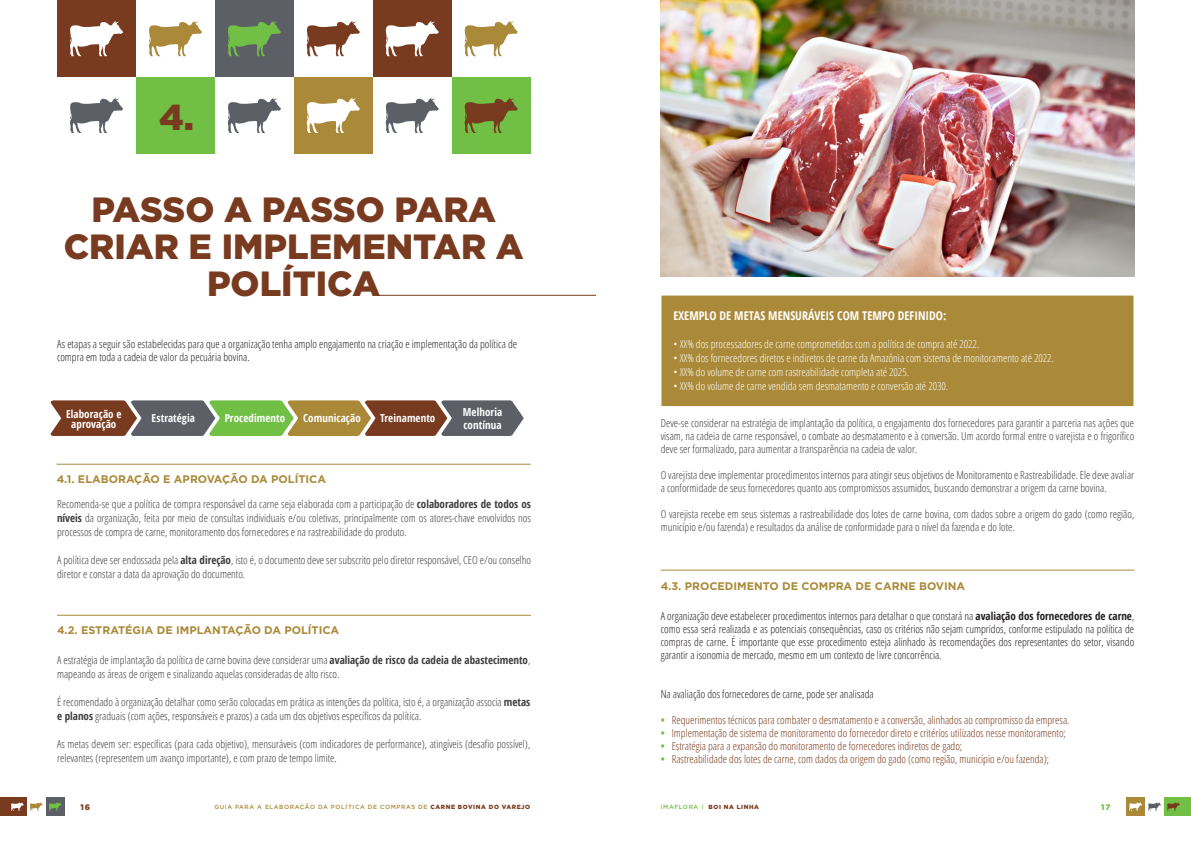
<style>
.page{position:relative;width:1191px;height:842px;background:#fff}
.page>*{position:absolute;margin:0;border:0;box-sizing:border-box;transform-origin:0 0}
.Heading_1{font:900 36px "Gotham";color:#783b1f}
.Heading_1-2{font:900 35px/37px "Gotham";color:#783b1f;text-align:center}
.t1{font:700 12px "Open Sans Condensed";color:#fff}
.t2{font:300 11px/14px "Open Sans Condensed";color:#3e3e3f}
.t3{font:300 11px/13px "Open Sans Condensed";color:#231f20}
.t4{font:300 11px "Open Sans Condensed";color:#783b1f}
.t5{font:300 11px "Open Sans Condensed";color:#fff}
.Heading_2{font:700 11px "Gotham";color:#aa8a39}
.t6{font:700 11px "Open Sans Condensed";letter-spacing:.005em;color:#fff}
.t7{font:900 8px "Gotham";color:#783b1f}
.t8{font:900 8px "Gotham";color:#71bf44}
.t9{font:500 6px "Gotham";letter-spacing:.1em;color:#aa8a39}
.t10{font:900 6px "Gotham";letter-spacing:.1em;color:#783b1f}
.s1{font-weight:700}
.s2{font-weight:700;color:#71bf44}
.s3{font-weight:900;color:#783b1f}
.s4{font-weight:500;color:#71bf44}
</style>
<div class="page">
<div style="left:46px;top:797px;width:19px;height:19px;background:#5c6066"></div>
<div style="left:0;top:797px;width:27px;height:19px;background:#783b1f"></div>
<svg style="left:11px;top:802px;width:13px;height:9px"></svg>
<svg style="left:49px;top:802px;width:13px;height:9px"></svg>
<svg style="left:30px;top:802px;width:13px;height:9px"></svg>
<div style="left:1164px;top:797px;width:27px;height:19px;background:#71bf44"></div>
<div style="left:1126px;top:797px;width:19px;height:19px;background:#aa8a39"></div>
<svg style="left:1167px;top:802px;width:13px;height:9px"></svg>
<svg style="left:1129px;top:802px;width:13px;height:9px"></svg>
<svg style="left:1148px;top:802px;width:13px;height:9px"></svg>
<div style="left:136px;top:77px;width:79px;height:77px;background:#71bf44"></div>
<div style="left:452px;top:77px;width:78px;height:77px;background:#71bf44"></div>
<div style="left:215px;top:0;width:79px;height:77px;background:#5c6066"></div>
<div style="left:294px;top:77px;width:79px;height:77px;background:#aa8a39"></div>
<div style="left:57px;top:0;width:79px;height:77px;background:#783b1f"></div>
<div style="left:373px;top:0;width:79px;height:77px;background:#783b1f"></div>
<svg style="left:70px;top:20px;width:53px;height:36px"></svg>
<svg style="left:385px;top:20px;width:54px;height:36px"></svg>
<svg style="left:306px;top:20px;width:54px;height:36px"></svg>
<svg style="left:464px;top:97px;width:54px;height:36px"></svg>
<svg style="left:227px;top:97px;width:54px;height:36px"></svg>
<svg style="left:228px;top:21px;width:53px;height:35px"></svg>
<svg style="left:149px;top:20px;width:53px;height:36px"></svg>
<svg style="left:464px;top:20px;width:54px;height:36px"></svg>
<svg style="left:306px;top:97px;width:54px;height:36px"></svg>
<svg style="left:70px;top:97px;width:53px;height:36px"></svg>
<svg style="left:385px;top:97px;width:54px;height:36px"></svg>
<hr style="left:376px;top:295px;width:220px;height:1px;background:#783b1f">
<svg style="left:50px;top:400px;width:474px;height:36px;background:#817751"></svg>
<hr style="left:57px;top:464px;width:473px;height:1px;background:#aa8a39">
<hr style="left:57px;top:615px;width:474px;height:1px;background:#aa8a39">
<div style="left:660px;top:295px;width:474px;height:112px;background:#aa8a39;border:1px solid #fff"></div>
<hr style="left:660px;top:570px;width:474px;height:1px;background:#aa8a39">
<img style="left:660px;top:0;width:474px;height:276px">
<p class="Heading_1" style="left:159px;top:92px;width:37px">4.</p>
<p class="Heading_1-2" style="left:64px;top:190px;width:461px">PASSO A PASSO PARA<br>CRIAR E IMPLEMENTAR A<br>POLÍTICA</p>
<p class="t3" style="left:57px;top:337px;width:461px">As etapas a seguir são estabelecidas para que a organização tenha amplo engajamento na criação e implementação da política de compra em toda a cadeia de valor da pecuária bovina.</p>
<p class="t6" style="left:66px;top:406px;width:57px">Elaboração e</p>
<p class="t6" style="left:71px;top:416px;width:47px">aprovação</p>
<p class="t6" style="left:152px;top:411px;width:45px">Estratégia</p>
<p class="t6" style="left:225px;top:411px;width:62px">Procedimento</p>
<p class="t6" style="left:303px;top:411px;width:59px">Comunicação</p>
<p class="t6" style="left:380px;top:411px;width:57px">Treinamento</p>
<p class="Heading_2" style="left:57px;top:472px;width:271px">4.1. ELABORAÇÃO E APROVAÇÃO DA POLÍTICA</p>
<p class="t6" style="left:463px;top:404px;width:41px">Melhoria</p>
<p class="t6" style="left:463px;top:417px;width:40px">contínua</p>
<p class="t2" style="left:57px;top:496px;width:475px;text-align:justify">Recomenda-se que a política de compra responsável da carne seja elaborada com a participação de <span class="s1">colaboradores de todos os níveis</span> da organização, feita por meio de consultas individuais e/ou coletivas, principalmente com os atores-chave envolvidos nos processos de compra de carne, monitoramento dos fornecedores e na rastreabilidade do produto.</p>
<p class="t2" style="left:57px;top:552px;width:475px">A política deve ser endossada pela <span class="s1">alta direção</span>, isto é, o documento deve ser subscrito pelo diretor responsável, CEO e/ou conselho diretor e constar a data da aprovação do documento.</p>
<p class="Heading_2" style="left:57px;top:623px;width:284px">4.2. ESTRATÉGIA DE IMPLANTAÇÃO DA POLÍTICA</p>
<p class="t2" style="left:57px;top:653px;width:475px">A estratégia de implantação da política de carne bovina deve considerar uma <span class="s1">avaliação de risco da cadeia de abastecimento</span>, mapeando as áreas de origem e sinalizando aquelas consideradas de alto risco.</p>
<p class="t2" style="left:57px;top:695px;width:475px">É recomendado à organização detalhar como serão colocadas em prática as intenções da política, isto é, a organização associa <span class="s1">metas e planos</span> graduais (com ações, responsáveis e prazos) a cada um dos objetivos específicos da política.</p>
<p class="t2" style="left:57px;top:737px;width:475px">As metas devem ser: específicas (para cada objetivo), mensuráveis (com indicadores de performance), atingíveis (desafio possível), relevantes (representem um avanço importante), e com prazo de tempo limite.</p>
<p class="t1" style="left:673px;top:308px;width:274px">EXEMPLO DE METAS MENSURÁVEIS COM TEMPO DEFINIDO:</p>
<p class="t5" style="left:673px;top:337px;width:307px">• XX% dos processadores de carne comprometidos com a política de compra até 2022.</p>
<p class="t5" style="left:673px;top:351px;width:382px">• XX% dos fornecedores diretos e indiretos de carne da Amazônia com sistema de monitoramento até 2022.</p>
<p class="t5" style="left:673px;top:365px;width:237px">• XX% do volume de carne com rastreabilidade completa até 2025.</p>
<p class="t5" style="left:673px;top:379px;width:276px">• XX% do volume de carne vendida sem desmatamento e conversão até 2030.</p>
<p class="t2" style="left:660px;top:416px;width:475px;line-height:13px;text-align:justify">Deve-se considerar na estratégia de implantação da política, o engajamento dos fornecedores para garantir a parceria nas ações que visam, na cadeia de carne responsável, o combate ao desmatamento e à conversão. Um acordo formal entre o varejista e o frigorífico deve ser formalizado, para aumentar a transparência na cadeia de valor.</p>
<p class="t2" style="left:660px;top:468px;width:475px;line-height:13px">O varejista deve implementar procedimentos internos para atingir seus objetivos de Monitoramento e Rastreabilidade. Ele deve avaliar a conformidade de seus fornecedores quanto aos compromissos assumidos, buscando demonstrar a origem da carne bovina.</p>
<p class="t2" style="left:660px;top:507px;width:475px;line-height:13px">O varejista recebe em seus sistemas a rastreabilidade dos lotes de carne bovina, com dados sobre a origem do gado (como região, município e/ou fazenda) e resultados da análise de conformidade para o nível da fazenda e do lote.</p>
<p class="Heading_2" style="left:660px;top:579px;width:306px">4.3. PROCEDIMENTO DE COMPRA DE CARNE BOVINA</p>
<p class="t3" style="left:660px;top:609px;width:475px;text-align:justify">A organização deve estabelecer procedimentos internos para detalhar o que constará na <span class="s1">avaliação dos fornecedores de carne</span>, como essa será realizada e as potenciais consequências, caso os critérios não sejam cumpridos, conforme estipulado na política de compras de carne. É importante que esse procedimento esteja alinhado às recomendações dos representantes do setor, visando garantir a isonomia de mercado, mesmo em um contexto de livre concorrência.</p>
<p class="t3" style="left:660px;top:687px;width:214px">Na avaliação dos fornecedores de carne, pode ser analisada</p>
<p class="t4" style="left:660px;top:712px;width:410px"><span class="s2">•</span> Requerimentos técnicos para combater o desmatamento e a conversão, alinhados ao compromisso da empresa.</p>
<p class="t4" style="left:660px;top:725px;width:406px"><span class="s2">•</span> Implementação de sistema de monitoramento do fornecedor direto e critérios utilizados nesse monitoramento;</p>
<p class="t4" style="left:660px;top:738px;width:303px"><span class="s2">•</span> Estratégia para a expansão do monitoramento de fornecedores indiretos de gado;</p>
<p class="t4" style="left:660px;top:751px;width:390px"><span class="s2">•</span> Rastreabilidade dos lotes de carne, com dados da origem do gado (como região, município e/ou fazenda);</p>
<p class="t7" style="left:81px;top:801px;width:11px">16</p>
<p class="t9" style="left:214px;top:803px;width:317px">GUIA PARA A ELABORAÇÃO DA POLÍTICA DE COMPRAS DE <span class="s3">CARNE BOVINA DO VAREJO</span></p>
<p class="t10" style="left:660px;top:803px;width:100px"><span class="s4">IMAFLORA |</span> BOI NA LINHA</p>
<p class="t8" style="left:1101px;top:801px;width:11px">17</p>
</div>
